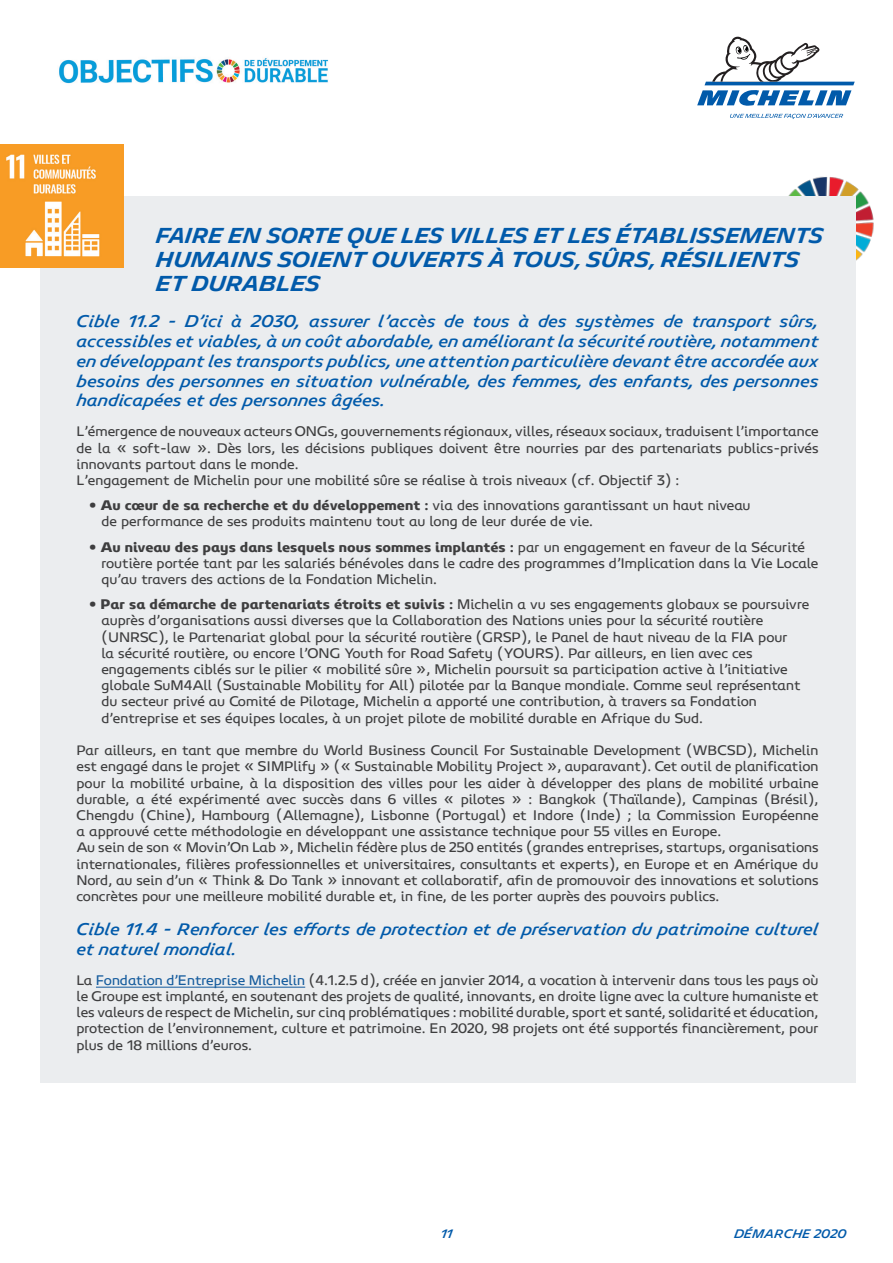
<style>
.page{position:relative;width:893px;height:1263px;background:#fff}
.page>*{position:absolute;margin:0;border:0;box-sizing:border-box;transform-origin:0 0}
.t1{font:600 21px/24px "Michelin Unit Titling";color:#015aaa;scale:.87 1}
.t2{font:italic 500 16.5px/19.8px "Michelin Unit Text";color:#015aaa;text-align:justify}
.t3{font:13.5px/16.2px "Michelin Unit Text";color:#3e3e3f}
.t4{font:italic 500 12px "Michelin Unit Text";color:#015aaa}
.s1{font-weight:700}
.s2{color:#175d9e}
</style>
<div class="page">
<svg style="left:730px;top:114px;width:113px;height:5px"></svg>
<svg style="left:697px;top:37px;width:158px;height:69px"></svg>
<img style="left:59px;top:58px;width:269px;height:26px">
<img style="left:788px;top:176px;width:86px;height:98px">
<div style="left:40px;top:196px;width:815px;height:886px;background:#ebedef"></div>
<img style="left:0;top:145px;width:123px;height:123px">
<hr style="left:96px;top:987px;width:209px;height:1px;background:#175d9e">
<h1 class="t1" style="left:156px;top:224px;width:769px">FAIRE EN SORTE QUE LES VILLES ET LES ÉTABLISSEMENTS<br>HUMAINS SOIENT OUVERTS À TOUS, SÛRS, RÉSILIENTS<br>ET DURABLES</h1>
<p class="t2" style="left:77px;top:311px;width:743px">Cible 11.2 - D’ici à 2030, assurer l’accès de tous à des systèmes de transport sûrs, accessibles et viables, à un coût abordable, en améliorant la sécurité routière, notamment en développant les transports publics, une attention particulière devant être accordée aux besoins des personnes en situation vulnérable, des femmes, des enfants, des personnes handicapées et des personnes âgées.</p>
<p class="t3" style="left:77px;top:424px;width:743px">L’émergence de nouveaux acteurs ONGs, gouvernements régionaux, villes, réseaux sociaux, traduisent l’importance de la « soft-law ». Dès lors, les décisions publiques doivent être nourries par des partenariats publics-privés innovants partout dans le monde.<br>L’engagement de Michelin pour une mobilité sûre se réalise à trois niveaux (cf. Objectif 3) :</p>
<p class="t3" style="left:101px;top:497px;width:651px;text-indent:-12px"><span class="s1">• Au cœur de sa recherche et du développement :</span> via des innovations garantissant un haut niveau de performance de ses produits maintenu tout au long de leur durée de vie.</p>
<p class="t3" style="left:101px;top:539px;width:719px;text-indent:-12px"><span class="s1">• Au niveau des pays dans lesquels nous sommes implantés :</span> par un engagement en faveur de la Sécurité routière portée tant par les salariés bénévoles dans le cadre des programmes d’Implication dans la Vie Locale qu’au travers des actions de la Fondation Michelin.</p>
<p class="t3" style="left:101px;top:596px;width:709px;text-indent:-12px"><span class="s1">• Par sa démarche de partenariats étroits et suivis :</span> Michelin a vu ses engagements globaux se poursuivre auprès d’organisations aussi diverses que la Collaboration des Nations unies pour la sécurité routière (UNRSC), le Partenariat global pour la sécurité routière (GRSP), le Panel de haut niveau de la FIA pour<br>la sécurité routière, ou encore l’ONG Youth for Road Safety (YOURS). Par ailleurs, en lien avec ces engagements ciblés sur le pilier « mobilité sûre », Michelin poursuit sa participation active à l’initiative globale SuM4All (Sustainable Mobility for All) pilotée par la Banque mondiale. Comme seul représentant du secteur privé au Comité de Pilotage, Michelin a apporté une contribution, à travers sa Fondation d’entreprise et ses équipes locales, à un projet pilote de mobilité durable en Afrique du Sud.</p>
<p class="t3" style="left:77px;top:742px;width:743px">Par ailleurs, en tant que membre du World Business Council For Sustainable Development (WBCSD), Michelin est engagé dans le projet « SIMPlify » (« Sustainable Mobility Project », auparavant). Cet outil de planification pour la mobilité urbaine, à la disposition des villes pour les aider à développer des plans de mobilité urbaine durable, a été expérimenté avec succès dans 6 villes « pilotes » : Bangkok (Thaïlande), Campinas (Brésil), Chengdu (Chine), Hambourg (Allemagne), Lisbonne (Portugal) et Indore (Inde) ; la Commission Européenne a approuvé cette méthodologie en développant une assistance technique pour 55 villes en Europe.<br>Au sein de son « Movin’On Lab », Michelin fédère plus de 250 entités (grandes entreprises, startups, organisations internationales, filières professionnelles et universitaires, consultants et experts), en Europe et en Amérique du Nord, au sein d’un « Think &amp; Do Tank » innovant et collaboratif, afin de promouvoir des innovations et solutions concrètes pour une meilleure mobilité durable et, in fine, de les porter auprès des pouvoirs publics.</p>
<p class="t2" style="left:77px;top:919px;width:743px">Cible 11.4 - Renforcer les efforts de protection et de préservation du patrimoine culturel et naturel mondial.</p>
<p class="t3" style="left:77px;top:972px;width:743px;text-align:justify">La <span class="s2">Fondation d’Entreprise Michelin</span> (4.1.2.5 d), créée en janvier 2014, a vocation à intervenir dans tous les pays où le Groupe est implanté, en soutenant des projets de qualité, innovants, en droite ligne avec la culture humaniste et les valeurs de respect de Michelin, sur cinq problématiques : mobilité durable, sport et santé, solidarité et éducation, protection de l’environnement, culture et patrimoine. En 2020, 98 projets ont été supportés financièrement, pour plus de 18 millions d’euros.</p>
<p class="t4" style="left:441px;top:1226px;width:13px">11</p>
<p class="t4" style="left:734px;top:1226px;width:114px">DÉMARCHE 2020</p>
</div>
